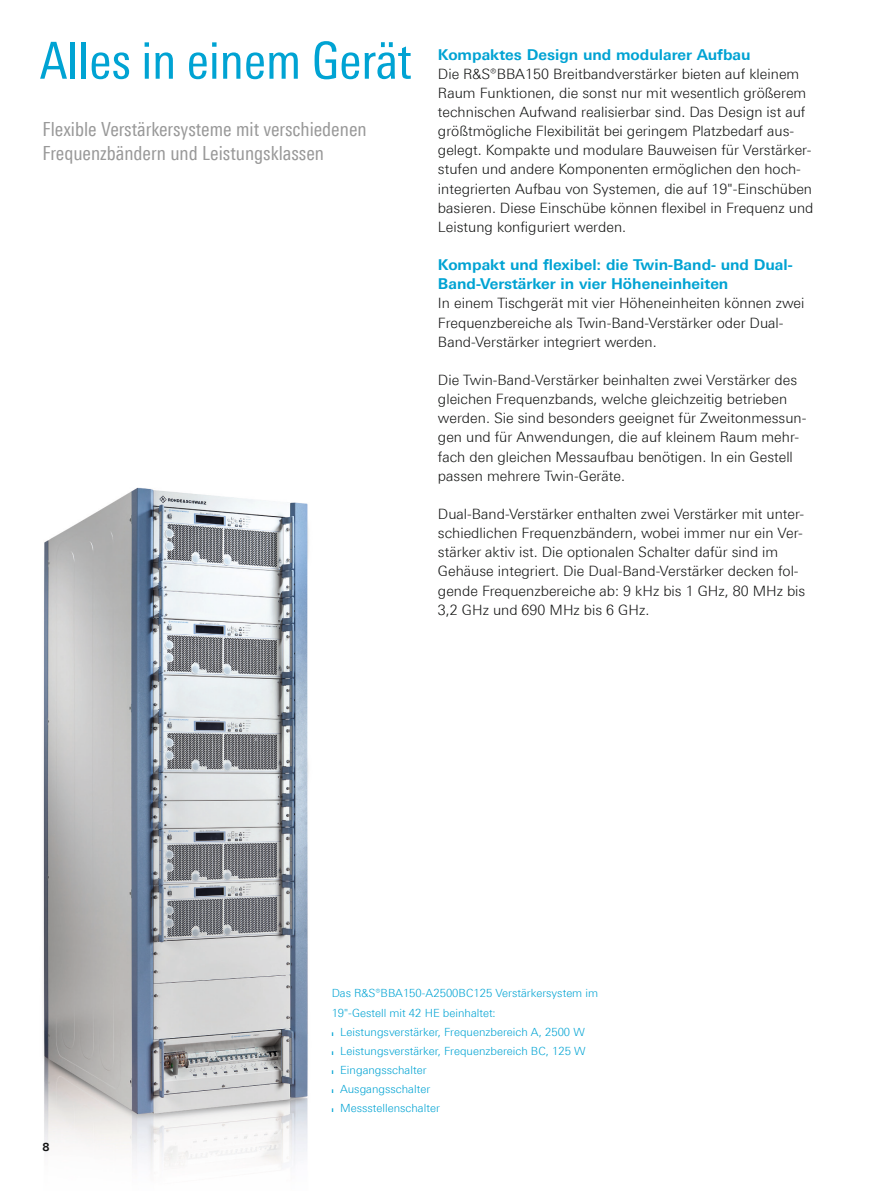
<style>
.page{position:relative;width:893px;height:1191px;background:#fff}
.page>*{position:absolute;margin:0;border:0;box-sizing:border-box;transform-origin:0 0}
.t1{font:51px "Linotype Univers 420 Cn";color:#00a3d3}
.t2{font:19.5px/23.4px "Linotype Univers 420 Cn";color:#999}
.t3{font:700 15px/19.2px "Linotype Univers 630";color:#00a3d3}
.t4{font:300 14.25px/19.2px "Linotype Univers 330";color:#131413}
.t5{font:300 11.25px/19.2px "Linotype Univers 330";color:#00a3d3}
.t6{font:700 11.25px "Linotype Univers 630";color:#131413}
.s1{font-size:7.5px}
</style>
<div class="page">
<img style="left:43px;top:487px;width:266px;height:681px">
<h1 class="t1" style="left:40px;top:31px;width:374px">Alles in einem Gerät</h1>
<h2 class="t2" style="left:43px;top:117px;width:326px">Flexible Verstärkersysteme mit verschiedenen<br>Frequenzbändern und Leistungsklassen</h2>
<p class="t3" style="left:438px;top:45px;width:314px">Kompaktes Design und modularer Aufbau</p>
<p class="t4" style="left:438px;top:64px;width:377px">Die R&amp;S®BBA150 Breitbandverstärker bieten auf kleinem Raum Funktionen, die sonst nur mit wesentlich größerem technischen Aufwand realisierbar sind. Das Design ist auf größtmögliche Flexibilität bei geringem Platzbedarf aus&shy;gelegt. Kompakte und modulare Bauweisen für Verstärker&shy;stufen und andere Komponenten ermöglichen den hoch&shy;integrierten Aufbau von Systemen, die auf 19"-Einschüben basieren. Diese Einschübe können flexibel in Frequenz und Leistung konfiguriert werden.</p>
<p class="t3" style="left:438px;top:255px;width:356px">Kompakt und flexibel: die Twin-Band- und Dual-<br>Band-Verstärker in vier Höheneinheiten</p>
<p class="t4" style="left:438px;top:294px;width:368px">In einem Tischgerät mit vier Höheneinheiten können zwei<br>Frequenzbereiche als Twin-Band-Verstärker oder Dual-<br>Band-Verstärker integriert werden.</p>
<p class="t4" style="left:438px;top:370px;width:370px">Die Twin-Band-Verstärker beinhalten zwei Verstärker des gleichen Frequenzbands, welche gleichzeitig betrieben werden. Sie sind besonders geeignet für Zweitonmessun&shy;gen und für Anwendungen, die auf kleinem Raum mehr&shy;fach den gleichen Messaufbau benötigen. In ein Gestell passen mehrere Twin-Geräte.</p>
<p class="t4" style="left:438px;top:504px;width:369px">Dual-Band-Verstärker enthalten zwei Verstärker mit unter&shy;schiedlichen Frequenzbändern, wobei immer nur ein Ver&shy;stärker aktiv ist. Die optionalen Schalter dafür sind im Gehäuse integriert. Die Dual-Band-Verstärker decken fol&shy;gende Frequenzbereiche ab: 9 kHz bis 1 GHz, 80 MHz bis 3,2 GHz und 690 MHz bis 6 GHz.</p>
<p class="t6" style="left:43px;top:1139px;width:9px">8</p>
<p class="t5" style="left:332px;top:983px;width:268px">Das R&amp;S®BBA150-A2500BC125 Verstärkersystem im 19"-Gestell mit 42 HE beinhaltet:<br><span class="s1">❙</span> Leistungsverstärker, Frequenzbereich A, 2500 W<br><span class="s1">❙</span> Leistungsverstärker, Frequenzbereich BC, 125 W<br><span class="s1">❙</span> Eingangsschalter<br><span class="s1">❙</span> Ausgangsschalter<br><span class="s1">❙</span> Messstellenschalter</p>
</div>
